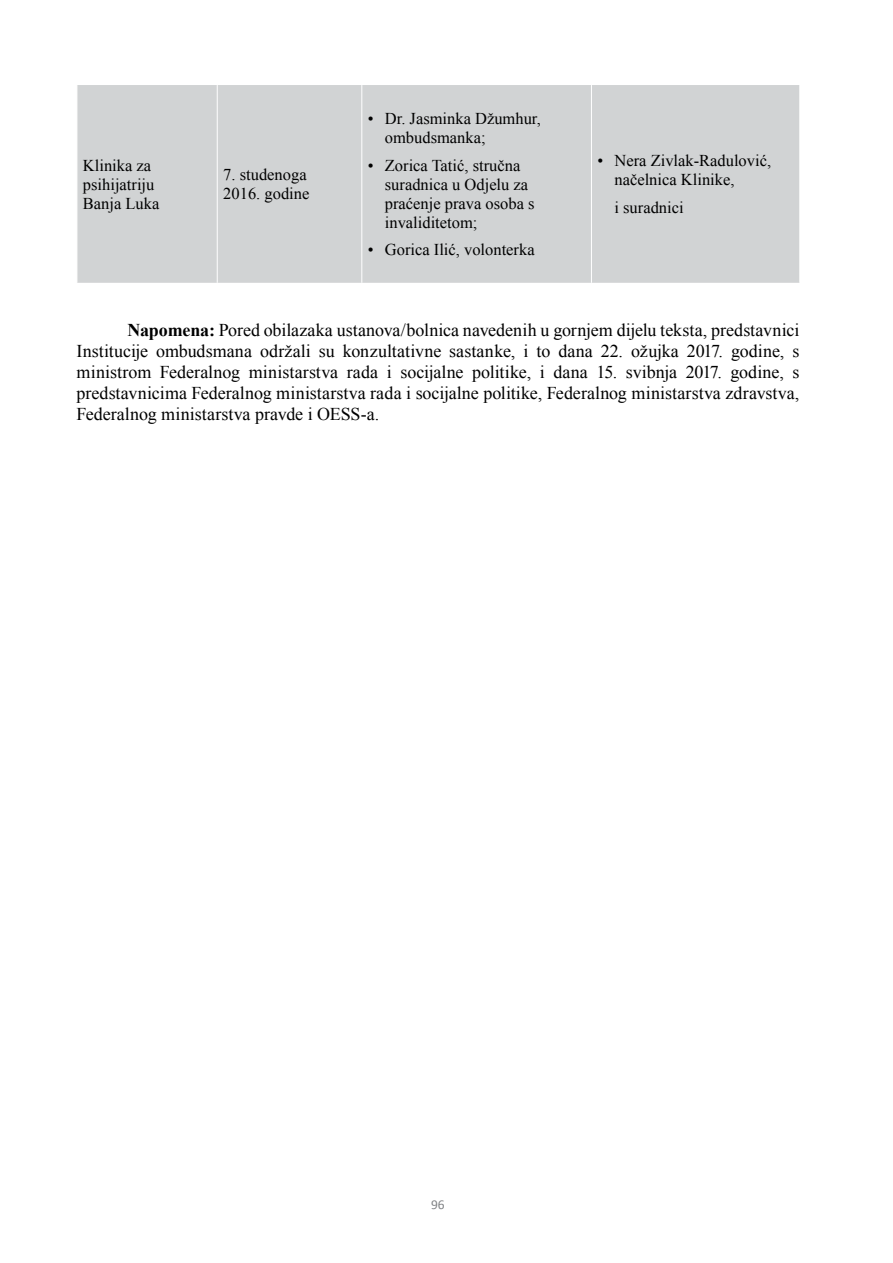
<style>
.page{position:relative;width:893px;height:1263px;background:#fff}
.page>*{position:absolute;margin:0;border:0;box-sizing:border-box;transform-origin:0 0}
.t1{font:18px/21px "Times New Roman";letter-spacing:-.005em;color:#000;text-align:justify}
.t2{font:16.5px/19px "Times New Roman";color:#000}
.t3{font:13.5px "Calibri";color:#808285}
.s1{font-weight:700}
</style>
<div class="page">
<div style="left:78px;top:85px;width:721px;height:198px;background:#d1d3d4"></div>
<hr style="left:217px;top:85px;width:1px;height:198px;background:#fff">
<hr style="left:361px;top:85px;width:1px;height:198px;background:#fff">
<hr style="left:591px;top:85px;width:1px;height:198px;background:#fff">
<p class="t2" style="left:83px;top:155px;width:78px">Klinika za psihijatriju<br>Banja Luka</p>
<p class="t2" style="left:223px;top:165px;width:88px">7. studenoga<br>2016. godine</p>
<p class="t2" style="left:385px;top:109px;width:158px;text-indent:-17px">• Dr. Jasminka Džumhur, ombudsmanka;</p>
<p class="t2" style="left:385px;top:155px;width:151px;text-indent:-17px">• Zorica Tatić, stručna suradnica u Odjelu za praćenje prava osoba s invaliditetom;</p>
<p class="t2" style="left:368px;top:240px;width:168px">• Gorica Ilić, volonterka</p>
<p class="t2" style="left:614px;top:151px;width:158px;text-indent:-17px">• Nera Zivlak-Radulović, načelnica Klinike,</p>
<p class="t2" style="left:614px;top:198px;width:71px">i suradnici</p>
<p class="t1" style="left:77px;top:319px;width:724px;text-indent:51px"><span class="s1">Napomena:</span> Pored obilazaka ustanova/bolnica navedenih u gornjem dijelu teksta, predstavnici Institucije ombudsmana održali su konzultativne sastanke, i to dana 22. ožujka 2017. godine, s ministrom Federalnog ministarstva rada i socijalne politike, i dana 15. svibnja 2017. godine, s predstavnicima Federalnog ministarstva rada i socijalne politike, Federalnog ministarstva zdravstva, Federalnog ministarstva pravde i OESS-a.</p>
<p class="t3" style="left:431px;top:1196px;width:15px">96</p>
</div>
